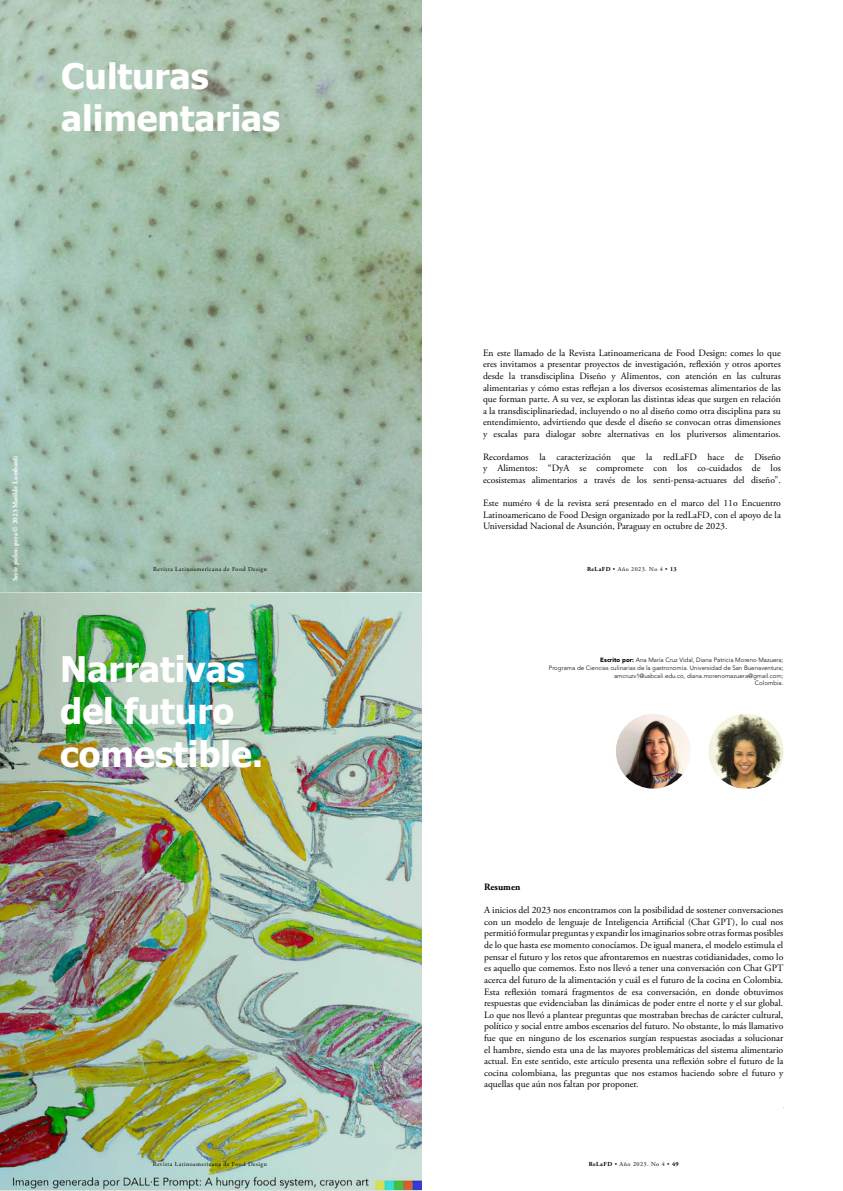
<style>
.page{position:relative;width:843px;height:1191px;background:#fff}
.page>*{position:absolute;margin:0;border:0;box-sizing:border-box;transform-origin:0 0}
.t1{font:700 35.2px/42.2px "Tahoma";color:#fff}
.t2{font:700 35px/42px "Tahoma";color:#fff}
.t3{font:9.7px/11.6px "Adobe Garamond Pro";color:#000;text-align:justify}
.t4{font:700 9.7px "Adobe Garamond Pro";color:#000}
.t5{font:9.6px/11.6px "Adobe Garamond Pro";color:#000;text-align:justify}
.t6{font:700 7px "Adobe Garamond Pro";color:#fff}
.t7{font:300 6.2px/7.9px "Avenir";color:#000;text-align:right}
.t8{font:6.2px "Adobe Garamond Pro";letter-spacing:.075em;color:#000}
.t9{font:6.1px "Adobe Garamond Pro";letter-spacing:.075em;color:#000}
.s1{font-weight:700}
.s2{font-weight:900}
</style>
<div class="page">
<img style="left:0;top:0;width:421px;height:592px">
<img style="left:0;top:593px;width:422px;height:598px">
<img style="left:708px;top:714px;width:75px;height:74px;border-radius:37px">
<img style="left:616px;top:714px;width:75px;height:74px;border-radius:37px">
<h2 class="t2" style="left:61px;top:56px;width:221px">Culturas alimentarias</h2>
<p class="t6" style="left:11px;top:581px;width:127px;rotate:-90deg">Serie pieles: pera © 2023 Matilde Lombardi</p>
<p class="t5" style="left:483px;top:347px;width:299px">En este llamado de la Revista Latinoamericana de Food Design: comes lo que eres invitamos a presentar proyectos de investigación, reflexión y otros aportes desde la transdisciplina Diseño y Alimentos, con atención en las culturas alimentarias y cómo estas reflejan a los diversos ecosistemas alimentarios de las que forman parte. A su vez, se exploran las distintas ideas que surgen en relación a la transdisciplinariedad, incluyendo o no al diseño como otra disciplina para su entendimiento, advirtiendo que desde el diseño se convocan otras dimensiones y escalas para dialogar sobre alternativas en los pluriversos alimentarios.</p>
<p class="t5" style="left:483px;top:451px;width:299px">Recordamos la caracterización que la redLaFD hace de Diseño y Alimentos: “DyA se compromete con los co-cuidados de los ecosistemas alimentarios a través de los senti-pensa-actuares del diseño”.</p>
<p class="t5" style="left:483px;top:497px;width:299px">Este numéro 4 de la revista será presentado en el marco del 11o Encuentro Latinoamericano de Food Design organizado por la redLaFD, con el apoyo de la Universidad Nacional de Asunción, Paraguay en octubre de 2023.</p>
<p class="t9" style="left:153px;top:565px;width:115px">Revista Latinoamericana de Food Design</p>
<p class="t9" style="left:587px;top:565px;width:91px"><span class="s1">ReLaFD</span> • Año 2023. No 4 • <span class="s1">13</span></p>
<h1 class="t1" style="left:60px;top:649px;width:204px">Narrativas del futuro comestible.</h1>
<p class="t7" style="left:549px;top:656px;width:236px"><span class="s2">Escrito por:</span> Ana María Cruz Vidal, Diana Patricia Moreno Mazuera;<br>Programa de Ciencias culinarias de la gastronomía. Universidad de San Buenaventura; amcruzv1@usbcali.edu.co, diana.morenomazuera@gmail.com;<br>Colombia.</p>
<p class="t4" style="left:484px;top:881px;width:38px">Resumen</p>
<p class="t3" style="left:484px;top:904px;width:301px">A inicios del 2023 nos encontramos con la posibilidad de sostener conversaciones con un modelo de lenguaje de Inteligencia Artificial (Chat GPT), lo cual nos permitió formular preguntas y expandir los imaginarios sobre otras formas posibles de lo que hasta ese momento conocíamos. De igual manera, el modelo estimula el pensar el futuro y los retos que afrontaremos en nuestras cotidianidades, como lo es aquello que comemos. Esto nos llevó a tener una conversación con Chat GPT acerca del futuro de la alimentación y cuál es el futuro de la cocina en Colombia.<br>Esta reflexión tomará fragmentos de esa conversación, en donde obtuvimos respuestas que evidenciaban las dinámicas de poder entre el norte y el sur global.<br>Lo que nos llevó a plantear preguntas que mostraban brechas de carácter cultural, político y social entre ambos escenarios del futuro. No obstante, lo más llamativo fue que en ninguno de los escenarios surgían respuestas asociadas a solucionar el hambre, siendo esta una de las mayores problemáticas del sistema alimentario actual. En este sentido, este artículo presenta una reflexión sobre el futuro de la cocina colombiana, las preguntas que nos estamos haciendo sobre el futuro y aquellas que aún nos faltan por proponer.</p>
<p class="t8" style="left:153px;top:1160px;width:116px">Revista Latinoamericana de Food Design</p>
<p class="t8" style="left:589px;top:1160px;width:92px"><span class="s1">ReLaFD</span> • Año 2023. No 4 • <span class="s1">49</span></p>
</div>
